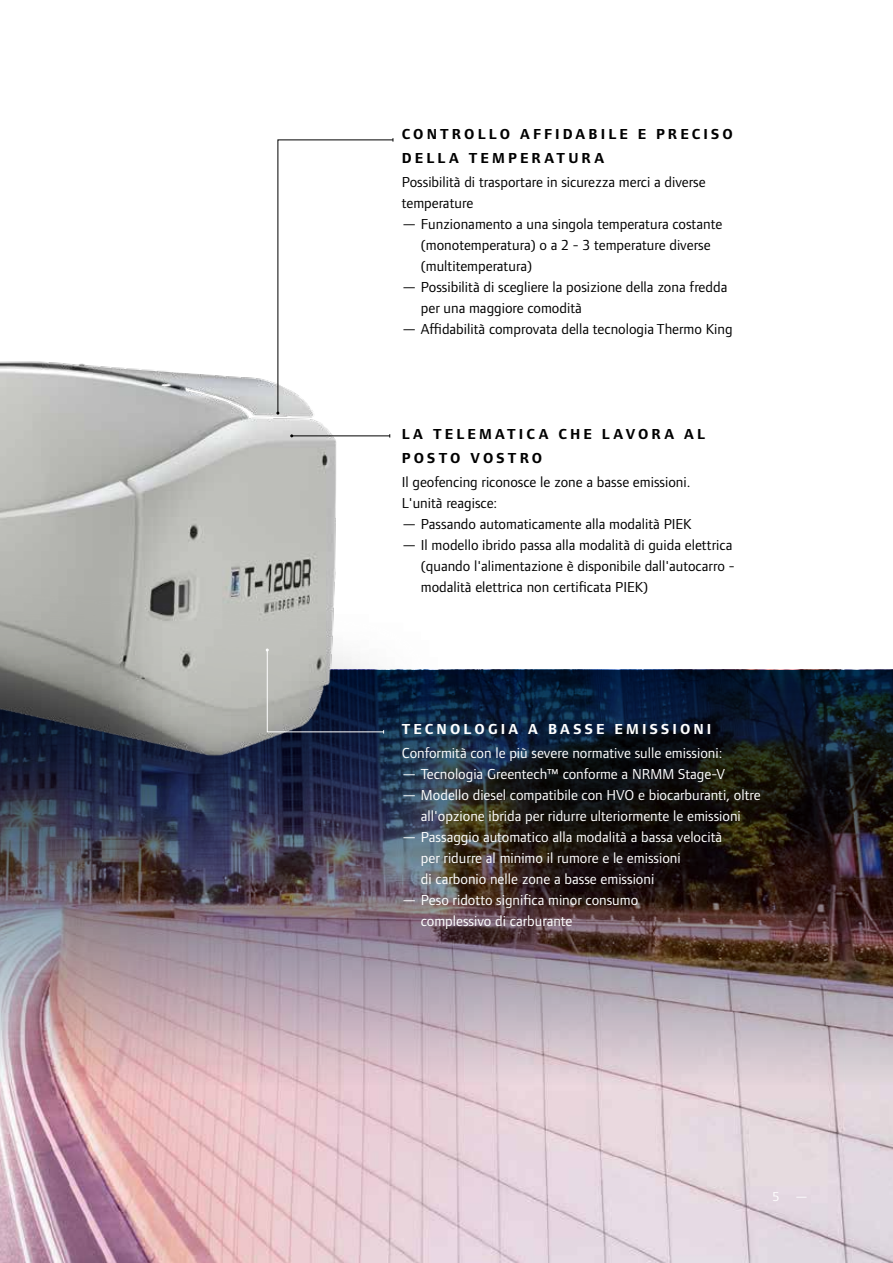
<style>
.page{position:relative;width:893px;height:1263px;background:#fff}
.page>*{position:absolute;margin:0;border:0;box-sizing:border-box;transform-origin:0 0}
.t1{font:15px/21px "Foundry Form Sans";color:#000}
.t2{font:15px/21px "Foundry Form Sans";color:#fff}
.t3{font:700 15px/24px "Foundry Form Sans";letter-spacing:.21em;color:#000}
.t4{font:700 15px "Foundry Form Sans";letter-spacing:.21em;color:#fff}
.t5{font:13.5px "Foundry Form Sans";color:#fff}
</style>
<div class="page">
<img style="left:0;top:1084px;width:893px;height:179px">
<img style="left:0;top:670px;width:893px;height:414px">
<img style="left:0;top:361px;width:772px;height:617px">
<svg style="left:276px;top:138px;width:118px;height:277px"></svg>
<svg style="left:266px;top:648px;width:118px;height:85px;background:#747b86"></svg>
<hr style="left:292px;top:435px;width:98px;height:1px;background:#000">
<p class="t3" style="left:402px;top:122px;width:333px">CONTROLLO AFFIDABILE E PRECISO<br>DELLA TEMPERATURA</p>
<p class="t1" style="left:402px;top:171px;width:306px">Possibilità di trasportare in sicurezza merci a diverse temperature</p>
<p class="t1" style="left:421px;top:213px;width:303px;text-indent:-19px">— Funzionamento a una singola temperatura costante (monotemperatura) o a 2 - 3 temperature diverse (multitemperatura)</p>
<p class="t1" style="left:421px;top:276px;width:308px;text-indent:-19px">— Possibilità di scegliere la posizione della zona fredda per una maggiore comodità</p>
<p class="t1" style="left:402px;top:318px;width:332px">— Affidabilità comprovata della tecnologia Thermo King</p>
<p class="t3" style="left:402px;top:422px;width:305px">LA TELEMATICA CHE LAVORA AL<br>POSTO VOSTRO</p>
<p class="t1" style="left:402px;top:471px;width:290px">Il geofencing riconosce le zone a basse emissioni.<br>L'unità reagisce:</p>
<p class="t1" style="left:402px;top:513px;width:292px">— Passando automaticamente alla modalità PIEK</p>
<p class="t1" style="left:421px;top:534px;width:315px;text-indent:-19px">— Il modello ibrido passa alla modalità di guida elettrica (quando l'alimentazione è disponibile dall'autocarro - modalità elettrica non certificata PIEK)</p>
<p class="t4" style="left:402px;top:720px;width:311px">TECNOLOGIA A BASSE EMISSIONI</p>
<p class="t2" style="left:402px;top:743px;width:322px">Conformità con le più severe normative sulle emissioni:</p>
<p class="t2" style="left:402px;top:764px;width:325px">— Tecnologia Greentech™ conforme a NRMM Stage-V</p>
<p class="t2" style="left:402px;top:785px;width:361px;text-align:center">— Modello diesel compatibile con HVO e biocarburanti, oltre all'opzione ibrida per ridurre ulteriormente le emissioni</p>
<p class="t2" style="left:421px;top:827px;width:303px;text-indent:-19px">— Passaggio automatico alla modalità a bassa velocità per ridurre al minimo il rumore e le emissioni<br>di carbonio nelle zone a basse emissioni</p>
<p class="t2" style="left:421px;top:890px;width:219px;text-indent:-19px">— Peso ridotto significa minor consumo complessivo di carburante</p>
<p class="t5" style="left:772px;top:1188px;width:37px">5 —</p>
</div>
